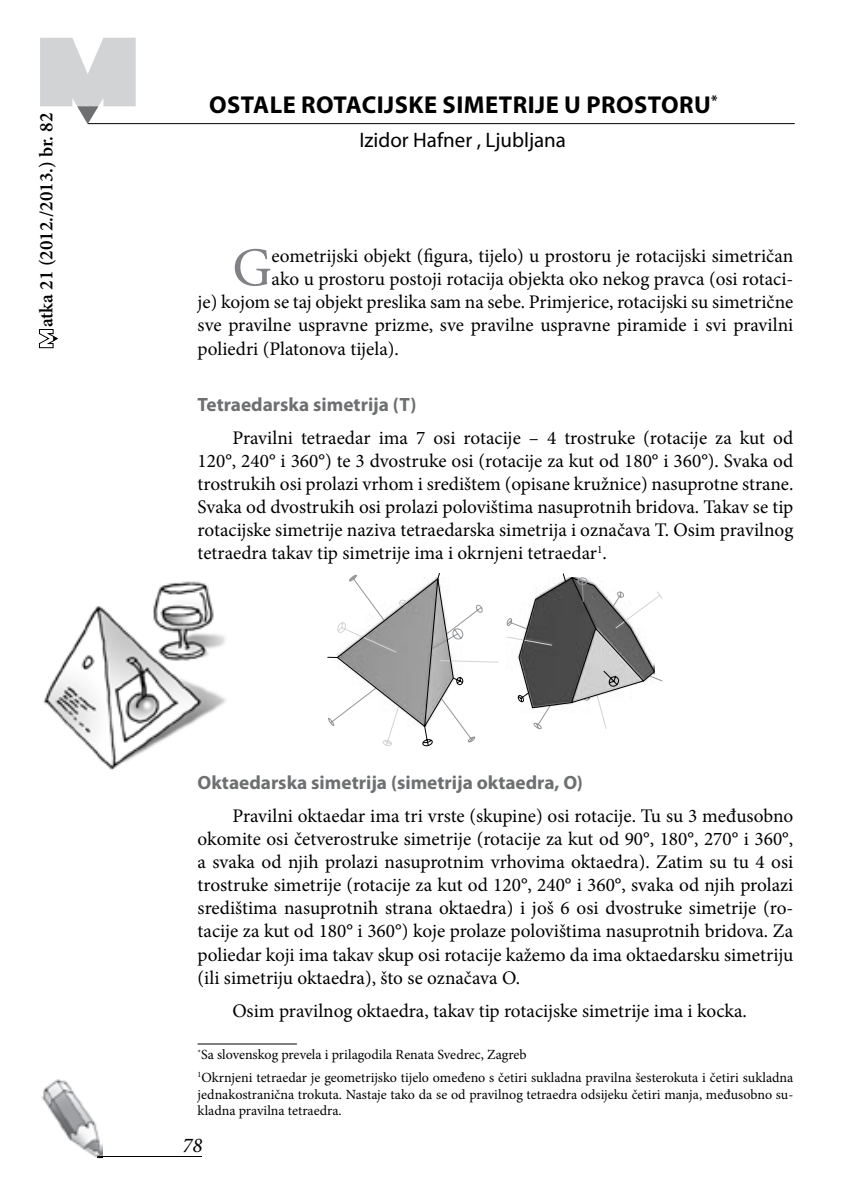
<style>
.page{position:relative;width:844px;height:1191px;background:#fff}
.page>*{position:absolute;margin:0;border:0;box-sizing:border-box;transform-origin:0 0}
.t1{font:54.77px "Minion Pro";color:#808285}
.t2{font:700 24.5px "Myriad Pro";letter-spacing:.02em;color:#000}
.t3{font:21px "Myriad Pro";color:#000}
.t4{font:italic 21px "Minion Pro";color:#000}
.t5{font:19.25px/23.1px "Minion Pro";color:#000;text-align:justify}
.t6{font:700 19.25px "Myriad Pro";color:#6d6f71}
.t7{font:600 19.25px "Minion Pro";color:#000}
.t8{font:14px/16.8px "Minion Pro";color:#000;text-align:justify}
</style>
<div class="page">
<hr style="left:98px;top:1156px;width:104px;height:1px;background:#000">
<img style="left:41px;top:1079px;width:62px;height:80px">
<hr style="left:88px;top:123px;width:706px;height:1px;background:#000">
<svg style="left:40px;top:38px;width:96px;height:86px"></svg>
<img style="left:43px;top:581px;width:183px;height:189px">
<svg style="left:39px;top:329px;width:19px;height:19px"></svg>
<hr style="left:197px;top:1043px;width:100px;height:1px;background:#000">
<svg style="left:382px;top:591px;width:281px;height:155px"></svg>
<svg style="left:336px;top:577px;width:319px;height:150px"></svg>
<svg style="left:577px;top:577px;width:10px;height:25px"></svg>
<p class="t7" style="left:33px;top:327px;width:216px;rotate:-90deg">atka 21 (2012./2013.) br. 82</p>
<p class="t2" style="left:209px;top:89px;width:510px">Ostale rotacijske simetrije u prostoru<sup>*</sup></p>
<p class="t3" style="left:359px;top:127px;width:208px">Izidor Hafner , Ljubljana</p>
<h1 class="t1" style="left:232px;top:231px;width:41px">G</h1>
<p class="t5" style="left:271px;top:244px;width:523px">eometrijski objekt (figura, tijelo) u prostoru je rotacijski simetričan</p>
<p class="t5" style="left:271px;top:268px;width:523px">ako u prostoru postoji rotacija objekta oko nekog pravca (osi rotaci-</p>
<p class="t5" style="left:197px;top:291px;width:597px">je) kojom se taj objekt preslika sam na sebe. Primjerice, rotacijski su simetrične</p>
<p class="t5" style="left:197px;top:314px;width:597px">sve pravilne uspravne prizme, sve pravilne uspravne piramide i svi pravilni</p>
<p class="t5" style="left:197px;top:337px;width:203px">poliedri (Platonova tijela).</p>
<p class="t6" style="left:197px;top:392px;width:220px">Tetraedarska simetrija (T)</p>
<p class="t5" style="left:197px;top:426px;width:597px;text-indent:35px">Pravilni tetraedar ima 7 osi rotacije – 4 trostruke (rotacije za kut od 120°, 240° i 360°) te 3 dvostruke osi (rotacije za kut od 180° i 360°). Svaka od trostrukih osi prolazi vrhom i središtem (opisane kružnice) nasuprotne strane.<br>Svaka od dvostrukih osi prolazi polovištima nasuprotnih bridova. Takav se tip rotacijske simetrije naziva tetraedarska simetrija i označava T. Osim pravilnog tetraedra takav tip simetrije ima i okrnjeni tetraedar<sup>1</sup>.</p>
<p class="t6" style="left:197px;top:770px;width:386px">Oktaedarska simetrija (simetrija oktaedra, O)</p>
<p class="t5" style="left:197px;top:804px;width:597px;text-indent:35px">Pravilni oktaedar ima tri vrste (skupine) osi rotacije. Tu su 3 međusobno okomite osi četverostruke simetrije (rotacije za kut od 90°, 180°, 270° i 360°, a svaka od njih prolazi nasuprotnim vrhovima oktaedra). Zatim su tu 4 osi trostruke simetrije (rotacije za kut od 120°, 240° i 360°, svaka od njih prolazi središtima nasuprotnih strana oktaedra) i još 6 osi dvostruke simetrije (ro&shy;tacije za kut od 180° i 360°) koje prolaze polovištima nasuprotnih bridova. Za poliedar koji ima takav skup osi rotacije kažemo da ima oktaedarsku simetriju (ili simetriju oktaedra), što se označava O.</p>
<p class="t5" style="left:232px;top:999px;width:516px">Osim pravilnog oktaedra, takav tip rotacijske simetrije ima i kocka.</p>
<p class="t8" style="left:198px;top:1046px;width:330px"><sup>*</sup>Sa slovenskog prevela i prilagodila Renata Svedrec, Zagreb</p>
<p class="t8" style="left:197px;top:1069px;width:597px"><sup>1</sup>Okrnjeni tetraedar je geometrijsko tijelo omeđeno s četiri sukladna pravilna šesterokuta i četiri sukladna jednakostranična trokuta. Nastaje tako da se od pravilnog tetraedra odsijeku četiri manja, međusobno su&shy;kladna pravilna tetraedra.</p>
<p class="t4" style="left:182px;top:1130px;width:22px">78</p>
</div>
